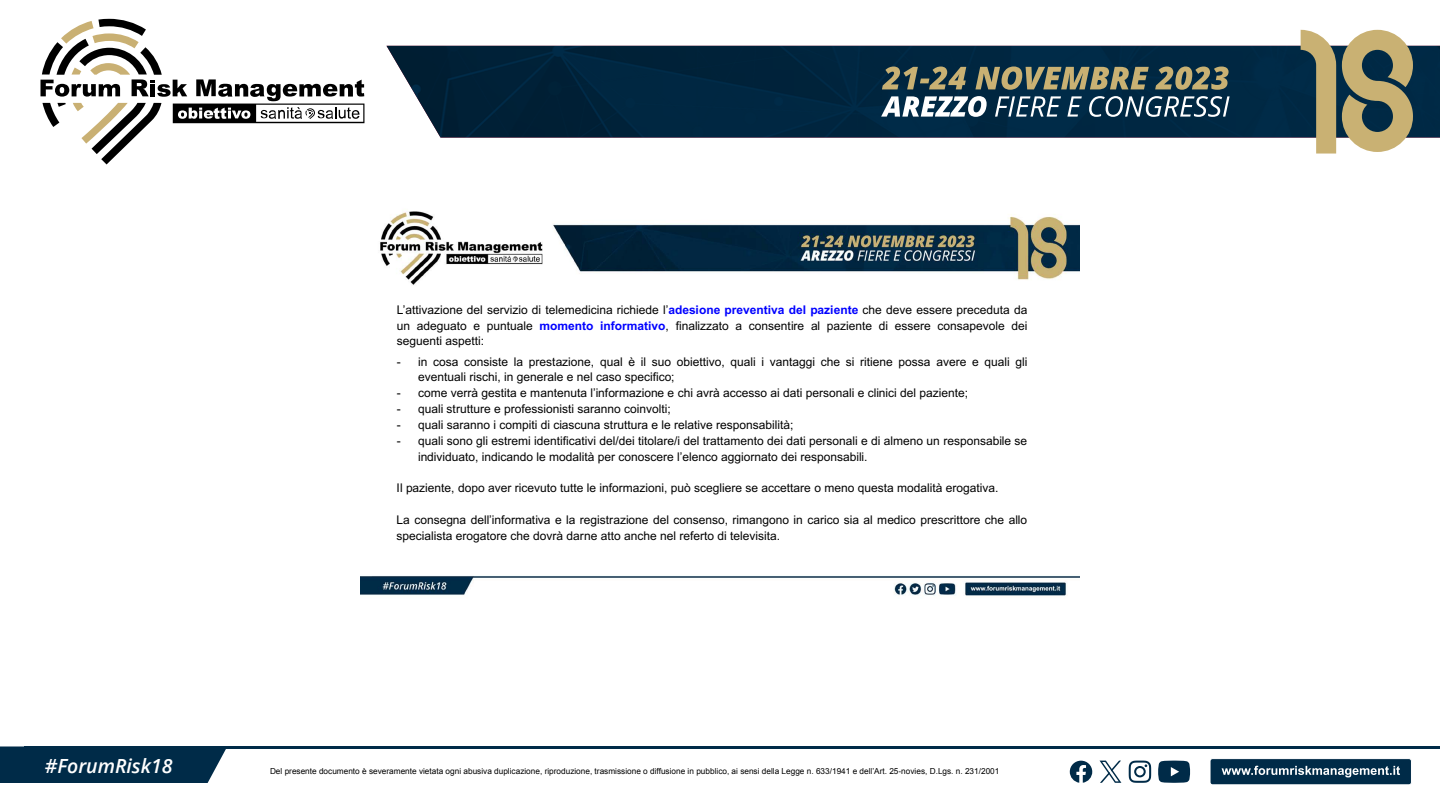
<style>
.page{position:relative;width:1440px;height:810px;background:#fff}
.page>*{position:absolute;margin:0;border:0;box-sizing:border-box;transform-origin:0 0}
.t1{font:italic 600 19.5px "Open Sans";color:#fff}
.t2{font:12px/15.8px "Arial";color:#000}
.t3{font:8.25px "Arial";color:#000}
.s1{font-weight:700;color:#00f}
</style>
<div class="page">
<div style="left:0;top:746px;width:226px;height:37px;background:#002b48"></div>
<div style="left:1210px;top:759px;width:201px;height:26px;background:#002b48;border-radius:3px"></div>
<div style="left:1210px;top:758px;width:202px;height:27px;border:1px solid #fff;border-radius:3px"></div>
<svg style="left:1222px;top:766px;width:178px;height:11px"></svg>
<hr style="left:24px;top:746px;width:1416px;height:3px;background:#002b48">
<img style="left:386px;top:46px;width:1054px;height:92px">
<svg style="left:1342px;top:30px;width:71px;height:122px;background:#9a9575"></svg>
<svg style="left:1301px;top:30px;width:35px;height:124px;background:#929074"></svg>
<svg style="left:40px;top:19px;width:324px;height:145px"></svg>
<svg style="left:881px;top:96px;width:349px;height:21px"></svg>
<svg style="left:882px;top:66px;width:347px;height:24px;background:#656c5b"></svg>
<svg style="left:1129px;top:761px;width:22px;height:22px"></svg>
<svg style="left:1158px;top:761px;width:32px;height:22px"></svg>
<svg style="left:1070px;top:761px;width:22px;height:22px"></svg>
<svg style="left:1100px;top:761px;width:21px;height:22px"></svg>
<img style="left:360px;top:211px;width:720px;height:385px">
<p class="t2" style="left:397px;top:302px;width:632px;text-align:justify">L’attivazione del servizio di telemedicina richiede l’<span class="s1">adesione preventiva del paziente</span> che deve essere preceduta da un adeguato e puntuale <span class="s1">momento informativo</span>, finalizzato a consentire al paziente di essere consapevole dei seguenti aspetti:</p>
<p class="t2" style="left:418px;top:353px;width:611px;text-indent:-21px">- in cosa consiste la prestazione, qual è il suo obiettivo, quali i vantaggi che si ritiene possa avere e quali gli eventuali rischi, in generale e nel caso specifico;</p>
<p class="t2" style="left:397px;top:385px;width:573px">- come verrà gestita e mantenuta l’informazione e chi avrà accesso ai dati personali e clinici del paziente;</p>
<p class="t2" style="left:397px;top:401px;width:276px">- quali strutture e professionisti saranno coinvolti;</p>
<p class="t2" style="left:397px;top:417px;width:398px">- quali saranno i compiti di ciascuna struttura e le relative responsabilità;</p>
<p class="t2" style="left:418px;top:433px;width:611px;text-indent:-21px">- quali sono gli estremi identificativi del/dei titolare/i del trattamento dei dati personali e di almeno un responsabile se individuato, indicando le modalità per conoscere l’elenco aggiornato dei responsabili.</p>
<p class="t2" style="left:397px;top:480px;width:603px">Il paziente, dopo aver ricevuto tutte le informazioni, può scegliere se accettare o meno questa modalità erogativa.</p>
<p class="t2" style="left:397px;top:511px;width:632px;line-height:16.4px">La consegna dell’informativa e la registrazione del consenso, rimangono in carico sia al medico prescrittore che allo specialista erogatore che dovrà darne atto anche nel referto di televisita.</p>
<h1 class="t1" style="left:45px;top:752px;width:129px">#ForumRisk18</h1>
<p class="t3" style="left:270px;top:766px;width:731px">Del presente documento è severamente vietata ogni abusiva duplicazione, riproduzione, trasmissione o diffusione in pubblico, ai sensi della Legge n. 633/1941 e dell’Art. 25-novies, D.Lgs. n. 231/2001</p>
</div>
